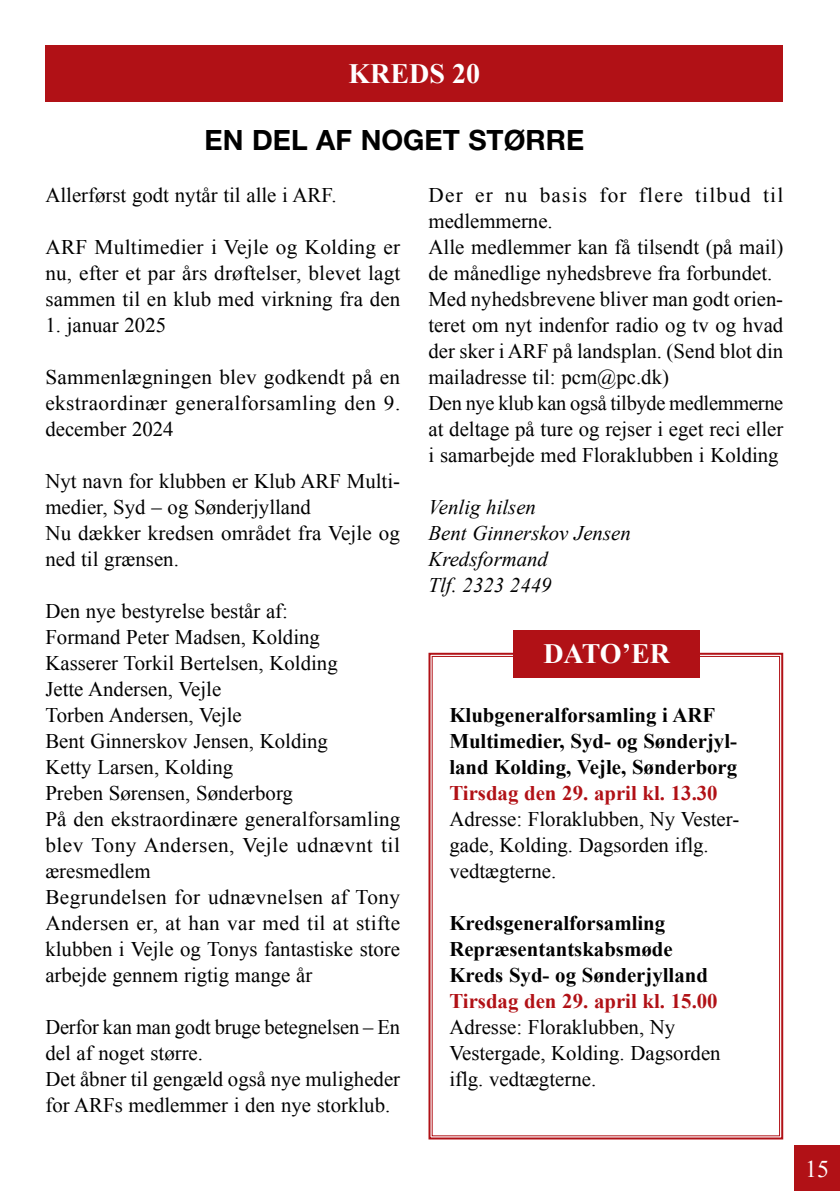
<style>
.page{position:relative;width:840px;height:1191px;background:#fff}
.page>*{position:absolute;margin:0;border:0;box-sizing:border-box;transform-origin:0 0}
.t1{font:700 28px "Helvetica Neue LT Pro";color:#000}
.t2{font:700 28px "Times New Roman";color:#fff}
.t3{font:24px "Times New Roman";color:#fff}
.t4{font:20.8px/26px "Times New Roman";color:#000}
.t5{font:700 20.8px/26px "Times New Roman";color:#000}
.t6{font:italic 20.8px/26px "Times New Roman";color:#000}
.t7{font:700 20.8px "Times New Roman";color:#b11116}
</style>
<div class="page">
<div style="left:794px;top:1145px;width:45px;height:46px;background:#b11116"></div>
<div style="left:45px;top:45px;width:737px;height:57px;background:#b11116"></div>
<svg style="left:428px;top:652px;width:355px;height:488px"></svg>
<div style="left:513px;top:630px;width:186px;height:47px;background:#b11116"></div>
<h1 class="t2" style="left:348px;top:54px;width:133px">KREDS 20</h1>
<h1 class="t1" style="left:204px;top:123px;width:381px">EN DEL AF NOGET STØRRE</h1>
<p class="t4" style="left:45px;top:182px;width:292px">Allerførst godt nytår til alle i ARF.</p>
<p class="t4" style="left:45px;top:234px;width:356px;text-align:justify">ARF Multimedier i Vejle og Kolding er nu, efter et par års drøftelser, blevet lagt sammen til en klub med virkning fra den</p>
<p class="t4" style="left:45px;top:312px;width:122px">1. januar 2025</p>
<p class="t4" style="left:45px;top:364px;width:356px;text-align:justify">Sammenlægningen blev godkendt på en ekstraordinær generalforsamling den 9. december 2024</p>
<p class="t4" style="left:45px;top:468px;width:356px">Nyt navn for klubben er Klub ARF Multi&shy;medier, Syd – og Sønderjylland<br>Nu dækker kredsen området fra Vejle og ned til grænsen.</p>
<p class="t4" style="left:45px;top:598px;width:356px">Den nye bestyrelse består af:<br>Formand Peter Madsen, Kolding<br>Kasserer Torkil Bertelsen, Kolding<br>Jette Andersen, Vejle<br>Torben Andersen, Vejle<br>Bent Ginnerskov Jensen, Kolding<br>Ketty Larsen, Kolding<br>Preben Sørensen, Sønderborg<br>På den ekstraordinære generalforsamling blev Tony Andersen, Vejle udnævnt til æresmedlem<br>Begrundelsen for udnævnelsen af Tony<br>Andersen er, at han var med til at stifte klubben i Vejle og Tonys fantastiske store arbejde gennem rigtig mange år</p>
<p class="t4" style="left:45px;top:1014px;width:356px">Derfor kan man godt bruge betegnelsen – En del af noget større.<br>Det åbner til gengæld også nye muligheder for ARFs medlemmer i den nye storklub.</p>
<p class="t4" style="left:428px;top:182px;width:356px">Der er nu basis for flere tilbud til medlemmerne.<br>Alle medlemmer kan få tilsendt (på mail) de månedlige nyhedsbreve fra forbundet.<br>Med nyhedsbrevene bliver man godt orien&shy;teret om nyt indenfor radio og tv og hvad der sker i ARF på landsplan. (Send blot din mailadresse til: pcm@pc.dk)<br>Den nye klub kan også tilbyde medlemmerne at deltage på ture og rejser i eget reci eller i samarbejde med Floraklubben i Kolding</p>
<p class="t6" style="left:428px;top:494px;width:204px">Venlig hilsen<br>Bent Ginnerskov Jensen<br>Kredsformand<br>Tlf. 2323 2449</p>
<h1 class="t2" style="left:543px;top:634px;width:128px">DATO’ER</h1>
<p class="t5" style="left:449px;top:702px;width:289px">Klubgeneralforsamling i ARF<br>Multimedier, Syd- og Sønderjyl&shy;land Kolding, Vejle, Sønderborg</p>
<p class="t7" style="left:449px;top:779px;width:270px">Tirsdag den 29. april kl. 13.30</p>
<p class="t4" style="left:449px;top:806px;width:291px">Adresse: Floraklubben, Ny Vester&shy;gade, Kolding. Dagsorden iflg. vedtægterne.</p>
<p class="t5" style="left:449px;top:910px;width:260px">Kredsgeneralforsamling<br>Repræsentantskabsmøde<br>Kreds Syd- og Sønderjylland</p>
<p class="t7" style="left:449px;top:987px;width:270px">Tirsdag den 29. april kl. 15.00</p>
<p class="t4" style="left:449px;top:1014px;width:273px">Adresse: Floraklubben, Ny<br>Vestergade, Kolding. Dagsorden iflg. vedtægterne.</p>
<p class="t3" style="left:804px;top:1152px;width:25px">15</p>
</div>
